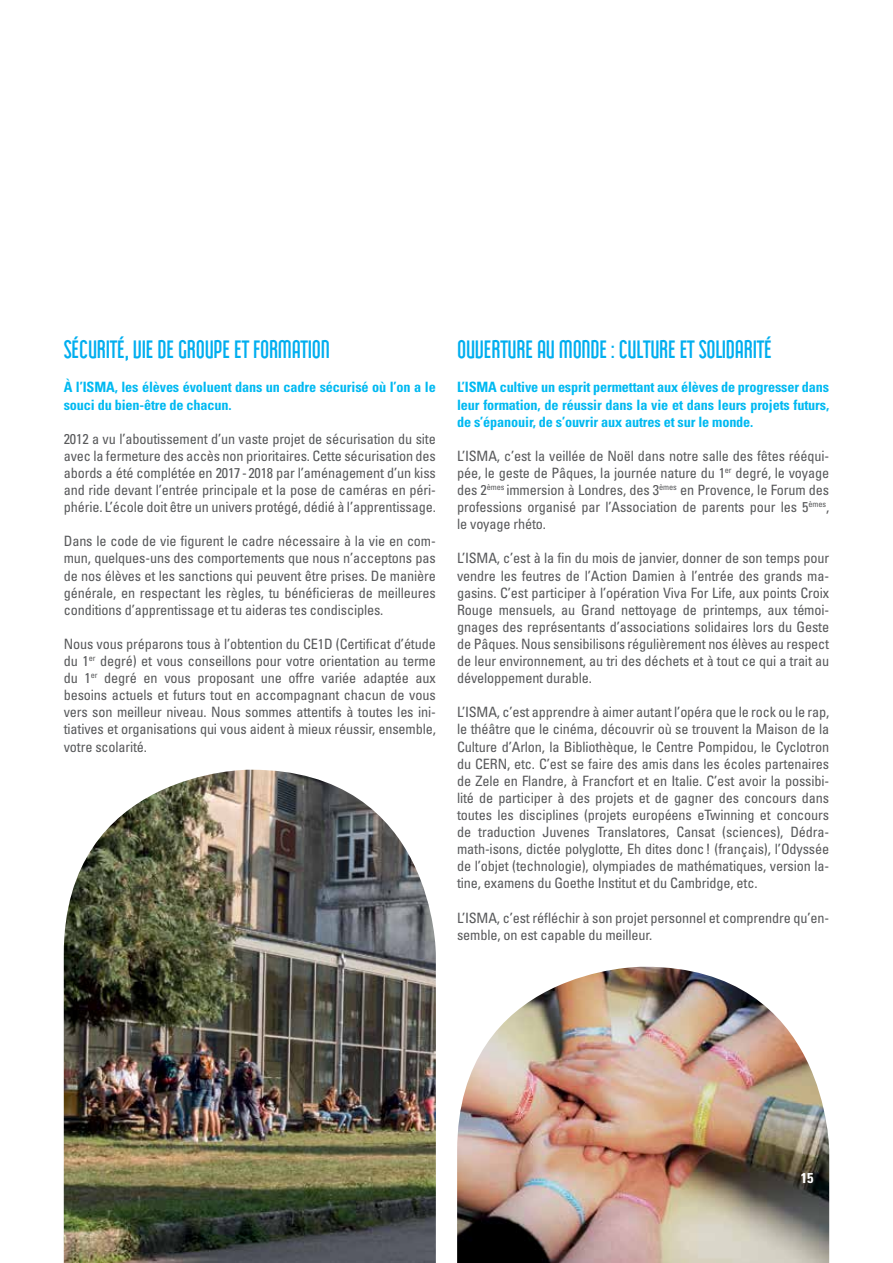
<style>
.page{position:relative;width:893px;height:1263px;background:#fff}
.page>*{position:absolute;margin:0;border:0;box-sizing:border-box;transform-origin:0 0}
.t1{font:27px "Macis Regular 4";letter-spacing:-.01em;color:#00aeef}
.t2{font:condensed 14.25px/17.1px "Univers LT Std";letter-spacing:-.01em;color:#58595b;text-align:justify}
.t3{font:700 condensed 14.25px/17.1px "Univers LT Std";letter-spacing:-.01em;color:#00b9f1}
.t4{font:700 condensed 14.25px "Univers LT Std";color:#fff}
</style>
<div class="page">
<img style="left:64px;top:770px;width:372px;height:493px">
<img style="left:457px;top:967px;width:372px;height:296px">
<h1 class="t1" style="left:64px;top:336px;width:268px">SÉCURITÉ, VIE DE GROUPE ET FORMATION</h1>
<p class="t3" style="left:64px;top:379px;width:373px">À l’ISMA, les élèves évoluent dans un cadre sécurisé où l’on a le souci du bien-être de chacun.</p>
<p class="t2" style="left:64px;top:430px;width:374px">2012 a vu l’aboutissement d’un vaste projet de sécurisation du site avec la fermeture des accès non prioritaires. Cette sécurisation des abords a été complétée en 2017-2018 par l’aménagement d’un kiss and ride devant l’entrée principale et la pose de caméras en péri&shy;phérie. L’école doit être un univers protégé, dédié à l’apprentissage.</p>
<p class="t2" style="left:64px;top:532px;width:374px">Dans le code de vie figurent le cadre nécessaire à la vie en com&shy;mun, quelques-uns des comportements que nous n’acceptons pas de nos élèves et les sanctions qui peuvent être prises. De manière générale, en respectant les règles, tu bénéficieras de meilleures conditions d’apprentissage et tu aideras tes condisciples.</p>
<p class="t2" style="left:64px;top:635px;width:374px">Nous vous préparons tous à l’obtention du CE1D (Certificat d’étude du 1<sup>er</sup> degré) et vous conseillons pour votre orientation au terme du 1<sup>er</sup> degré en vous proposant une offre variée adaptée aux besoins actuels et futurs tout en accompagnant chacun de vous vers son meilleur niveau. Nous sommes attentifs à toutes les ini&shy;tiatives et organisations qui vous aident à mieux réussir, ensemble, votre scolarité.</p>
<h1 class="t1" style="left:457px;top:336px;width:316px">OUVERTURE AU MONDE: CULTURE ET SOLIDARITÉ</h1>
<p class="t3" style="left:457px;top:379px;width:374px;text-align:justify">L’ISMA cultive un esprit permettant aux élèves de progresser dans leur formation, de réussir dans la vie et dans leurs projets futurs, de s’épanouir, de s’ouvrir aux autres et sur le monde.</p>
<p class="t2" style="left:457px;top:447px;width:374px">L’ISMA, c’est la veillée de Noël dans notre salle des fêtes rééqui&shy;pée, le geste de Pâques, la journée nature du 1<sup>er</sup> degré, le voyage des 2<sup>èmes</sup> immersion à Londres, des 3<sup>èmes</sup> en Provence, le Forum des professions organisé par l’Association de parents pour les 5<sup>èmes</sup>, le voyage rhéto.</p>
<p class="t2" style="left:457px;top:550px;width:374px">L’ISMA, c’est à la fin du mois de janvier, donner de son temps pour vendre les feutres de l’Action Damien à l’entrée des grands ma&shy;gasins. C’est participer à l’opération Viva For Life, aux points Croix Rouge mensuels, au Grand nettoyage de printemps, aux témoi&shy;gnages des représentants d’associations solidaires lors du Geste de Pâques. Nous sensibilisons régulièrement nos élèves au respect de leur environnement, au tri des déchets et à tout ce qui a trait au développement durable.</p>
<p class="t2" style="left:457px;top:703px;width:374px">L’ISMA, c’est apprendre à aimer autant l’opéra que le rock ou le rap, le théâtre que le cinéma, découvrir où se trouvent la Maison de la Culture d’Arlon, la Bibliothèque, le Centre Pompidou, le Cyclotron du CERN, etc. C’est se faire des amis dans les écoles partenaires de Zele en Flandre, à Francfort et en Italie. C’est avoir la possibi&shy;lité de participer à des projets et de gagner des concours dans toutes les disciplines (projets européens eTwinning et concours de traduction Juvenes Translatores, Cansat (sciences), Dédra&shy;math-isons, dictée polyglotte, Eh dites donc! (français), l’Odyssée de l’objet (technologie), olympiades de mathématiques, version la&shy;tine, examens du Goethe Institut et du Cambridge, etc.</p>
<p class="t2" style="left:457px;top:909px;width:374px">L’ISMA, c’est réfléchir à son projet personnel et comprendre qu’en&shy;semble, on est capable du meilleur.</p>
<p class="t4" style="left:801px;top:1169px;width:14px">15</p>
</div>
